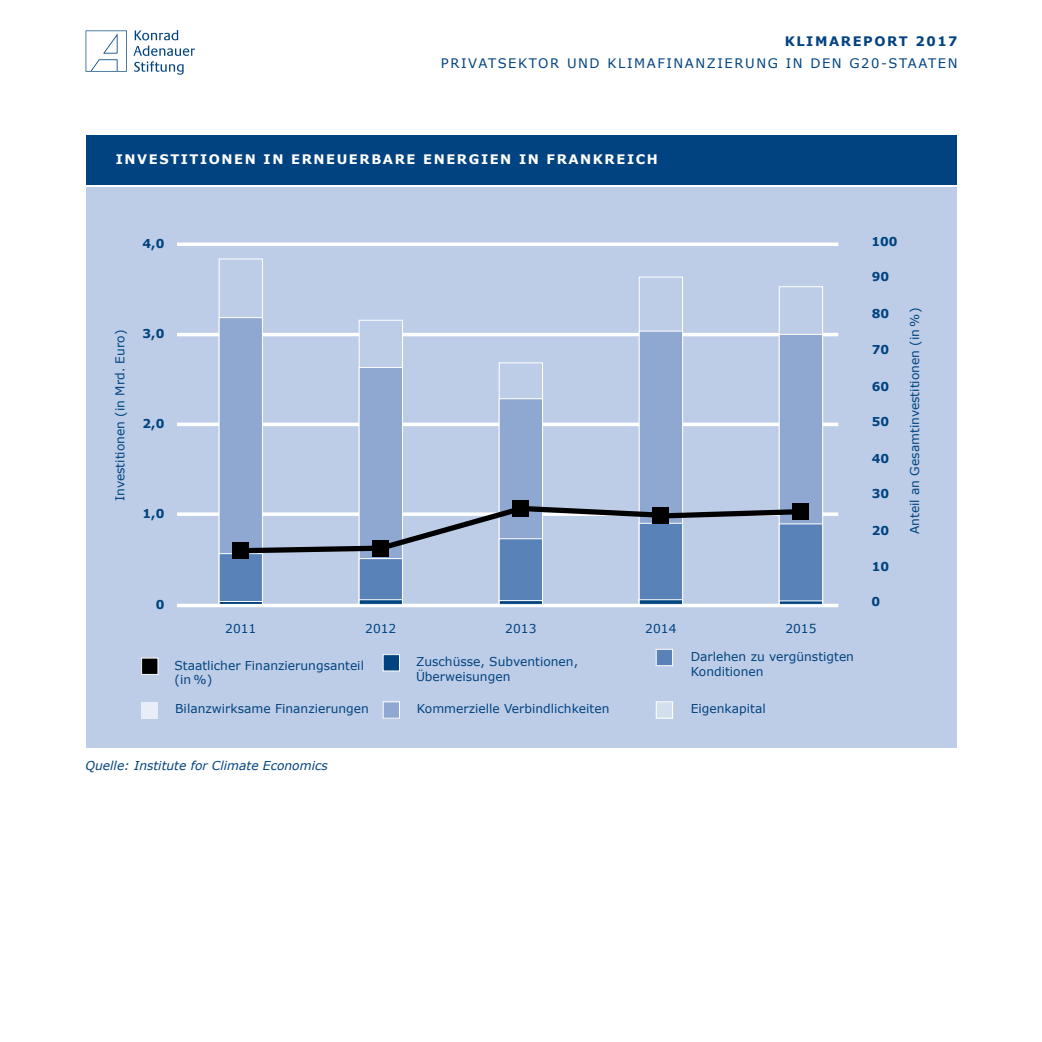
<style>
.page{position:relative;width:1042px;height:1042px;background:#fff}
.page>*{position:absolute;margin:0;border:0;box-sizing:border-box;transform-origin:0 0}
.t1{font:13.12px "Verdana";letter-spacing:.12em;color:#004380}
.t2{font:700 13.12px "Verdana";letter-spacing:.12em;color:#fff}
.t3{font:700 13.12px "Verdana";letter-spacing:.12em;color:#004380}
.t4{font:12.25px/14.7px "Verdana";color:#004380}
.t5{font:italic 12.25px "Verdana";color:#004380}
.t6{font:700 12.25px "Verdana";color:#004380}
</style>
<div class="page">
<div style="left:86px;top:187px;width:870px;height:561px;background:#becde7"></div>
<hr style="left:177px;top:604px;width:661px;height:3px;background:#fff">
<svg style="left:177px;top:512px;width:661px;height:4px"></svg>
<hr style="left:177px;top:423px;width:661px;height:3px;background:#fff">
<hr style="left:177px;top:333px;width:661px;height:3px;background:#fff">
<svg style="left:177px;top:242px;width:661px;height:4px;fill:#fff"></svg>
<div style="left:219px;top:258px;width:44px;height:347px;border:1px solid #fff"></div>
<div style="left:359px;top:320px;width:43px;height:284px;background:#becde7"></div>
<div style="left:359px;top:320px;width:44px;height:285px;border:1px solid #fff"></div>
<div style="left:499px;top:362px;width:44px;height:243px;border:1px solid #fff"></div>
<div style="left:639px;top:277px;width:44px;height:328px;border:1px solid #fff"></div>
<div style="left:779px;top:287px;width:43px;height:317px;background:#becde7"></div>
<div style="left:219px;top:318px;width:43px;height:286px;background:#8ea8d1"></div>
<div style="left:219px;top:317px;width:44px;height:288px;border:1px solid #fff"></div>
<div style="left:359px;top:367px;width:43px;height:237px;background:#8ea8d1"></div>
<div style="left:359px;top:367px;width:44px;height:238px;border:1px solid #fff"></div>
<div style="left:499px;top:399px;width:43px;height:205px;background:#8ea8d1"></div>
<div style="left:499px;top:398px;width:44px;height:207px;border:1px solid #fff"></div>
<div style="left:639px;top:331px;width:43px;height:273px;background:#8ea8d1"></div>
<div style="left:639px;top:331px;width:44px;height:274px;border:1px solid #fff"></div>
<div style="left:779px;top:334px;width:43px;height:270px;background:#8ea8d1"></div>
<div style="left:779px;top:334px;width:44px;height:271px;border:1px solid #fff"></div>
<div style="left:219px;top:554px;width:43px;height:50px;background:#5982b8"></div>
<div style="left:219px;top:553px;width:44px;height:52px;border:1px solid #fff"></div>
<div style="left:359px;top:558px;width:43px;height:46px;background:#5982b8"></div>
<div style="left:359px;top:558px;width:44px;height:47px;border:1px solid #fff"></div>
<div style="left:499px;top:539px;width:43px;height:65px;background:#5982b8"></div>
<div style="left:499px;top:538px;width:44px;height:67px;border:1px solid #fff"></div>
<div style="left:639px;top:523px;width:43px;height:81px;background:#5982b8"></div>
<div style="left:639px;top:523px;width:44px;height:82px;border:1px solid #fff"></div>
<div style="left:779px;top:524px;width:43px;height:80px;background:#5982b8"></div>
<div style="left:779px;top:523px;width:44px;height:82px;border:1px solid #fff"></div>
<div style="left:219px;top:601px;width:44px;height:4px;border:1px solid #fff"></div>
<hr style="left:359px;top:600px;width:43px;height:4px;background:#004380">
<div style="left:359px;top:599px;width:44px;height:6px;border:1px solid #fff"></div>
<hr style="left:499px;top:600px;width:43px;height:4px;background:#004380">
<div style="left:499px;top:600px;width:44px;height:5px;border:1px solid #fff"></div>
<hr style="left:639px;top:600px;width:43px;height:4px;background:#004380">
<div style="left:639px;top:599px;width:44px;height:6px;border:1px solid #fff"></div>
<hr style="left:779px;top:601px;width:43px;height:3px;background:#004380">
<div style="left:779px;top:600px;width:44px;height:5px;border:1px solid #fff"></div>
<div style="left:233px;top:542px;width:16px;height:17px;background:#000"></div>
<div style="left:383px;top:654px;width:16px;height:17px;background:#004380"></div>
<div style="left:383px;top:654px;width:17px;height:17px;border:1px solid #fff"></div>
<div style="left:142px;top:702px;width:16px;height:16px;background:#e7eef8"></div>
<div style="left:513px;top:500px;width:16px;height:17px;background:#000"></div>
<div style="left:793px;top:503px;width:16px;height:17px;background:#000"></div>
<div style="left:383px;top:702px;width:16px;height:16px;background:#8ea8d1"></div>
<div style="left:383px;top:701px;width:17px;height:17px;border:1px solid #fff"></div>
<div style="left:656px;top:702px;width:16px;height:16px;background:#d3deef"></div>
<div style="left:656px;top:701px;width:17px;height:17px;border:1px solid #fff"></div>
<div style="left:142px;top:658px;width:16px;height:16px;background:#000"></div>
<div style="left:141px;top:657px;width:17px;height:18px;border:1px solid #fff"></div>
<svg style="left:249px;top:502px;width:557px;height:54px"></svg>
<div style="left:656px;top:649px;width:16px;height:17px;background:#5982b8"></div>
<div style="left:656px;top:649px;width:17px;height:17px;border:1px solid #fff"></div>
<div style="left:86px;top:135px;width:870px;height:50px;background:#004380"></div>
<svg style="left:86px;top:30px;width:41px;height:42px"></svg>
<svg style="left:135px;top:30px;width:43px;height:10px"></svg>
<svg style="left:134px;top:46px;width:61px;height:29px"></svg>
<p class="t3" style="left:784px;top:32px;width:174px">KLIMAREPORT 2017</p>
<p class="t1" style="left:441px;top:55px;width:518px">PRIVATSEKTOR UND KLIMAFINANZIERUNG IN DEN G20-STAATEN</p>
<p class="t2" style="left:116px;top:150px;width:543px">INVESTITIONEN IN ERNEUERBARE ENERGIEN IN FRANKREICH</p>
<p class="t4" style="left:113px;top:501px;width:173px;rotate:-90deg">Investitionen (in Mrd. Euro)</p>
<p class="t6" style="left:143px;top:234px;width:23px">4,0</p>
<p class="t6" style="left:143px;top:325px;width:23px">3,0</p>
<p class="t6" style="left:143px;top:415px;width:23px">2,0</p>
<p class="t6" style="left:143px;top:504px;width:23px">1,0</p>
<p class="t6" style="left:871px;top:233px;width:28px">100</p>
<p class="t6" style="left:871px;top:268px;width:19px">90</p>
<p class="t6" style="left:871px;top:304px;width:19px">80</p>
<p class="t6" style="left:871px;top:341px;width:19px">70</p>
<p class="t6" style="left:871px;top:377px;width:19px">60</p>
<p class="t6" style="left:871px;top:413px;width:19px">50</p>
<p class="t6" style="left:871px;top:450px;width:19px">40</p>
<p class="t6" style="left:871px;top:485px;width:19px">30</p>
<p class="t6" style="left:871px;top:521px;width:19px">20</p>
<p class="t6" style="left:871px;top:558px;width:19px">10</p>
<p class="t6" style="left:156px;top:596px;width:10px">0</p>
<p class="t6" style="left:871px;top:593px;width:10px">0</p>
<p class="t4" style="left:225px;top:621px;width:33px">2011</p>
<p class="t4" style="left:365px;top:621px;width:33px">2012</p>
<p class="t4" style="left:505px;top:621px;width:33px">2013</p>
<p class="t4" style="left:645px;top:621px;width:33px">2014</p>
<p class="t4" style="left:785px;top:621px;width:33px">2015</p>
<p class="t4" style="left:174px;top:658px;width:191px">Staatlicher Finanzierungsanteil (in %)</p>
<p class="t4" style="left:416px;top:654px;width:164px">Zuschüsse, Subventionen,<br>Überweisungen</p>
<p class="t4" style="left:691px;top:649px;width:165px">Darlehen zu vergünstigten<br>Konditionen</p>
<p class="t4" style="left:175px;top:701px;width:195px">Bilanzwirksame Finanzierungen</p>
<p class="t4" style="left:417px;top:701px;width:194px">Kommerzielle Verbindlichkeiten</p>
<p class="t4" style="left:691px;top:701px;width:76px">Eigenkapital</p>
<p class="t4" style="left:907px;top:534px;width:228px;rotate:-90deg">Anteil an Gesamtinvestitionen (in %)</p>
<p class="t5" style="left:86px;top:757px;width:244px">Quelle: Institute for Climate Economics</p>
</div>
